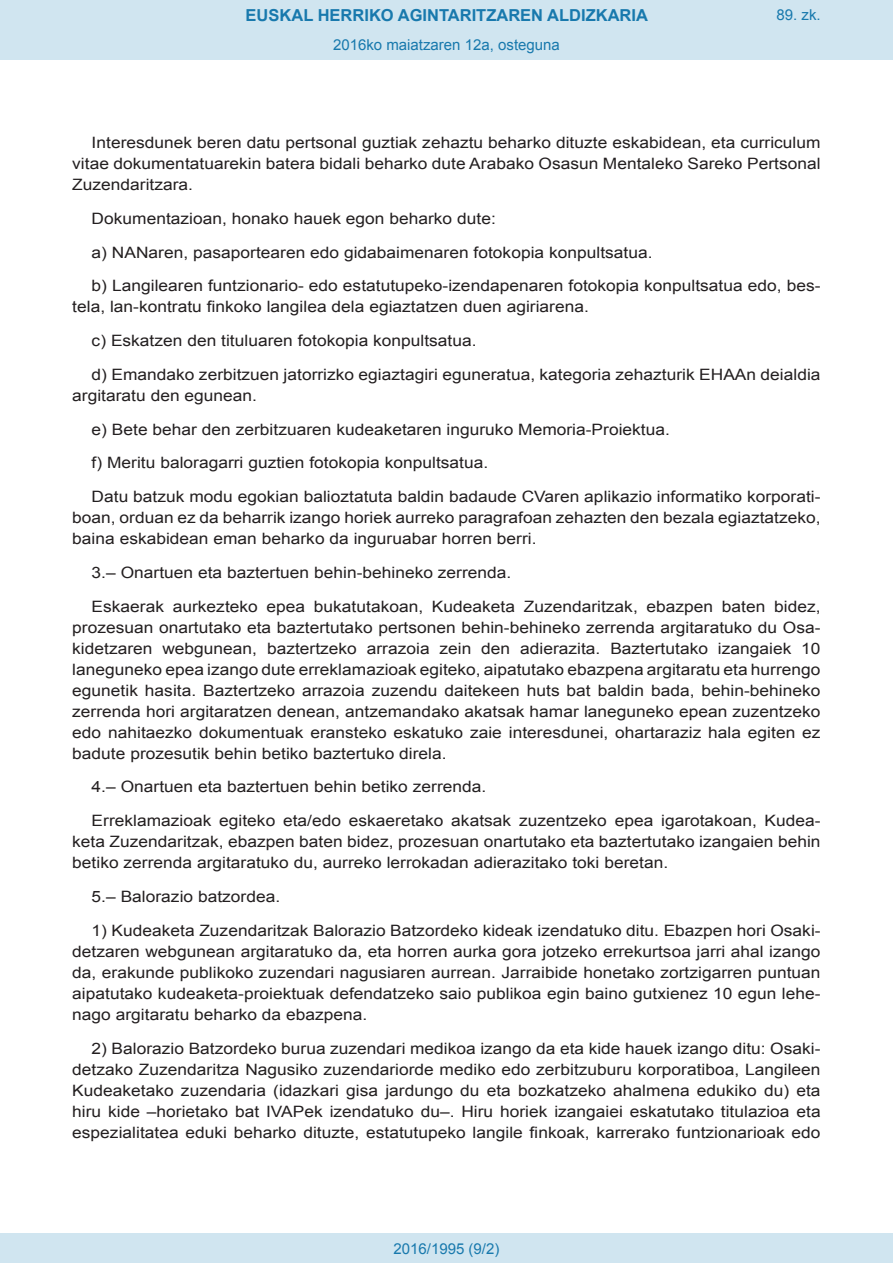
<style>
.page{position:relative;width:893px;height:1263px;background:#fff}
.page>*{position:absolute;margin:0;border:0;box-sizing:border-box;transform-origin:0 0}
.t1{font:700 16.5px "Arial";color:#1879ad}
.BOPVDetalle{font:15.6px/21px "Arial";color:#231f20;text-align:justify;scale:1.11 1}
.Paginacion_Centro{font:15px "Arial";color:#1879ad}
</style>
<div class="page">
<div style="left:0;top:0;width:893px;height:60px;background:#d0e5f0"></div>
<div style="left:0;top:1233px;width:893px;height:30px;background:#d0e5f0"></div>
<p class="t1" style="left:246px;top:4px;width:404px">EUSKAL HERRIKO AGINTARITZAREN ALDIZKARIA</p>
<p class="Paginacion_Centro" style="left:333px;top:35px;width:228px">2016ko maiatzaren 12a, osteguna</p>
<p class="Paginacion_Centro" style="left:776px;top:5px;width:46px">89. zk.</p>
<p class="BOPVDetalle" style="left:72px;top:132px;width:676px;text-indent:19px">Interesdunek beren datu pertsonal guztiak zehaztu beharko dituzte eskabidean, eta curriculum vitae dokumentatuarekin batera bidali beharko dute Arabako Osasun Mentaleko Sareko Pertsonal Zuzendaritzara.</p>
<p class="BOPVDetalle" style="left:92px;top:208px;width:366px">Dokumentazioan, honako hauek egon beharko dute:</p>
<p class="BOPVDetalle" style="left:92px;top:242px;width:507px">a) NANaren, pasaportearen edo gidabaimenaren fotokopia konpultsatua.</p>
<p class="BOPVDetalle" style="left:72px;top:276px;width:676px;text-indent:19px">b) Langilearen funtzionario- edo estatutupeko-izendapenaren fotokopia konpultsatua edo, bes&shy;tela, lan-kontratu finkoko langilea dela egiaztatzen duen agiriarena.</p>
<p class="BOPVDetalle" style="left:92px;top:330px;width:348px">c) Eskatzen den tituluaren fotokopia konpultsatua.</p>
<p class="BOPVDetalle" style="left:72px;top:364px;width:676px;text-indent:19px">d) Emandako zerbitzuen jatorrizko egiaztagiri eguneratua, kategoria zehazturik EHAAn deialdia argitaratu den egunean.</p>
<p class="BOPVDetalle" style="left:92px;top:419px;width:522px">e) Bete behar den zerbitzuaren kudeaketaren inguruko Memoria-Proiektua.</p>
<p class="BOPVDetalle" style="left:92px;top:453px;width:359px">f) Meritu baloragarri guztien fotokopia konpultsatua.</p>
<p class="BOPVDetalle" style="left:72px;top:486px;width:676px;text-indent:19px">Datu batzuk modu egokian balioztatuta baldin badaude CVaren aplikazio informatiko korporati&shy;boan, orduan ez da beharrik izango horiek aurreko paragrafoan zehazten den bezala egiaztatzeko, baina eskabidean eman beharko da inguruabar horren berri.</p>
<p class="BOPVDetalle" style="left:92px;top:562px;width:380px">3.– Onartuen eta baztertuen behin-behineko zerrenda.</p>
<p class="BOPVDetalle" style="left:72px;top:596px;width:676px;text-indent:19px">Eskaerak aurkezteko epea bukatutakoan, Kudeaketa Zuzendaritzak, ebazpen baten bidez, prozesuan onartutako eta baztertutako pertsonen behin-behineko zerrenda argitaratuko du Osa&shy;kidetzaren webgunean, baztertzeko arrazoia zein den adierazita. Baztertutako izangaiek 10 laneguneko epea izango dute erreklamazioak egiteko, aipatutako ebazpena argitaratu eta hurrengo egunetik hasita. Baztertzeko arrazoia zuzendu daitekeen huts bat baldin bada, behin-behineko zerrenda hori argitaratzen denean, antzemandako akatsak hamar laneguneko epean zuzentzeko edo nahitaezko dokumentuak eransteko eskatuko zaie interesdunei, ohartaraziz hala egiten ez badute prozesutik behin betiko baztertuko direla.</p>
<p class="BOPVDetalle" style="left:92px;top:777px;width:357px">4.– Onartuen eta baztertuen behin betiko zerrenda.</p>
<p class="BOPVDetalle" style="left:72px;top:810px;width:676px;text-indent:19px">Erreklamazioak egiteko eta/edo eskaeretako akatsak zuzentzeko epea igarotakoan, Kudea&shy;keta Zuzendaritzak, ebazpen baten bidez, prozesuan onartutako eta baztertutako izangaien behin betiko zerrenda argitaratuko du, aurreko lerrokadan adierazitako toki beretan.</p>
<p class="BOPVDetalle" style="left:92px;top:886px;width:171px">5.– Balorazio batzordea.</p>
<p class="BOPVDetalle" style="left:72px;top:920px;width:676px;text-indent:19px">1) Kudeaketa Zuzendaritzak Balorazio Batzordeko kideak izendatuko ditu. Ebazpen hori Osaki&shy;detzaren webgunean argitaratuko da, eta horren aurka gora jotzeko errekurtsoa jarri ahal izango da, erakunde publikoko zuzendari nagusiaren aurrean. Jarraibide honetako zortzigarren puntuan aipatutako kudeaketa-proiektuak defendatzeko saio publikoa egin baino gutxienez 10 egun lehe&shy;nago argitaratu beharko da ebazpena.</p>
<p class="BOPVDetalle" style="left:72px;top:1038px;width:676px;text-indent:19px">2) Balorazio Batzordeko burua zuzendari medikoa izango da eta kide hauek izango ditu: Osaki&shy;detzako Zuzendaritza Nagusiko zuzendariorde mediko edo zerbitzuburu korporatiboa, Langileen Kudeaketako zuzendaria (idazkari gisa jardungo du eta bozkatzeko ahalmena edukiko du) eta hiru kide –horietako bat IVAPek izendatuko du–. Hiru horiek izangaiei eskatutako titulazioa eta espezialitatea eduki beharko dituzte, estatutupeko langile finkoak, karrerako funtzionarioak edo</p>
<p class="Paginacion_Centro" style="left:393px;top:1238px;width:107px">2016/1995 (9/2)</p>
</div>
